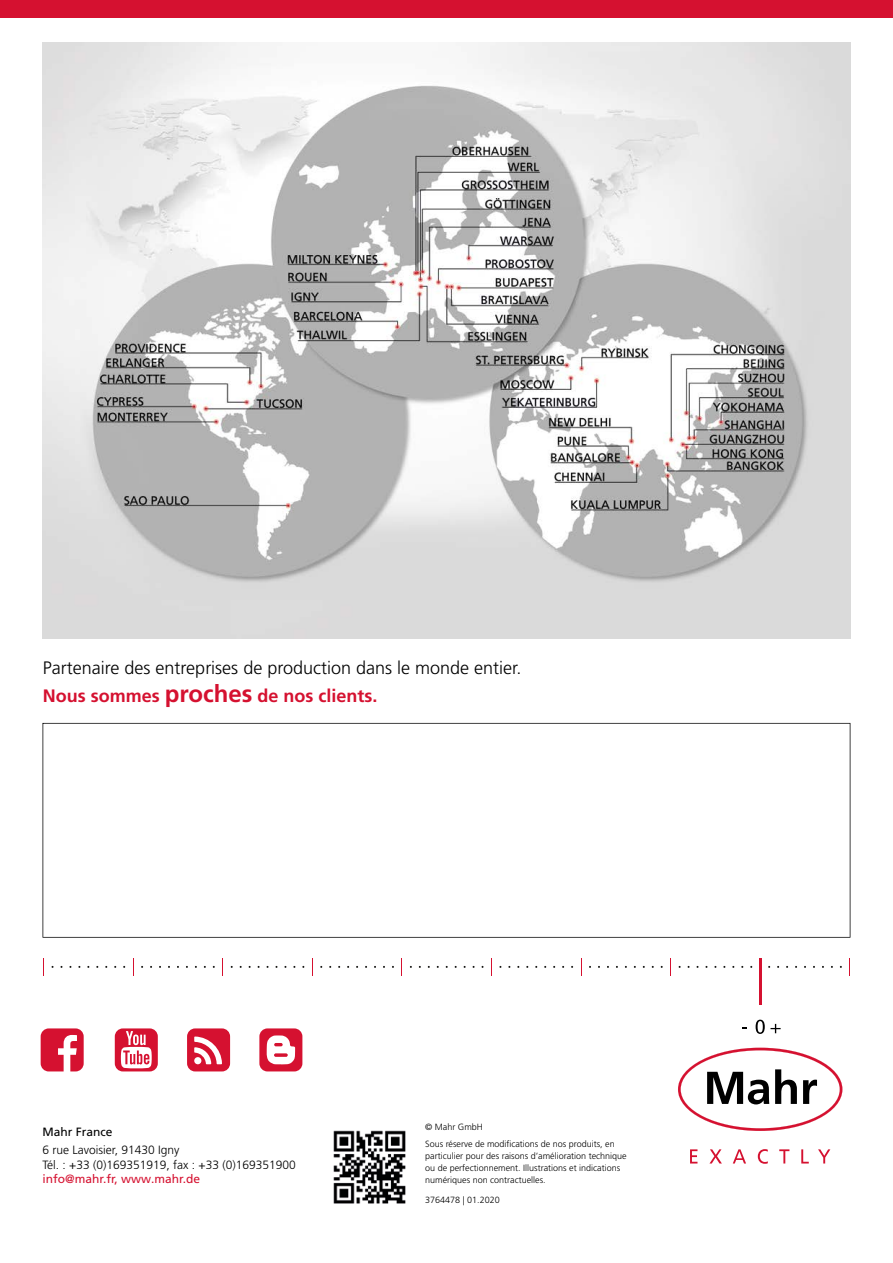
<style>
.page{position:relative;width:893px;height:1263px;background:#fff}
.page>*{position:absolute;margin:0;border:0;box-sizing:border-box;transform-origin:0 0}
.t1{font:300 18px/28.5px "Frutiger LT Pro";color:#000}
.t2{font:300 12px/14.4px "Frutiger LT Pro";color:#000}
.t3{font:12px "Frutiger LT Pro";color:#d51130}
.t4{font:12px "Frutiger LT Pro";color:#000}
.t5{font:300 9px/12px "Frutiger LT Pro";color:#000}
.s1{font-weight:700;color:#d51130}
.s2{font-weight:700;font-size:24px;color:#d51130}
</style>
<div class="page">
<div style="left:0;top:0;width:893px;height:17px;background:#d51130"></div>
<svg style="left:756px;top:1020px;width:25px;height:14px"></svg>
<svg style="left:690px;top:1149px;width:7px;height:14px"></svg>
<svg style="left:710px;top:1149px;width:12px;height:14px"></svg>
<svg style="left:733px;top:1149px;width:13px;height:14px"></svg>
<svg style="left:758px;top:1149px;width:10px;height:15px"></svg>
<svg style="left:779px;top:1149px;width:10px;height:14px"></svg>
<svg style="left:801px;top:1149px;width:8px;height:14px"></svg>
<svg style="left:818px;top:1149px;width:12px;height:14px"></svg>
<svg style="left:43px;top:958px;width:1px;height:17px"></svg>
<svg style="left:678px;top:1048px;width:164px;height:83px"></svg>
<svg style="left:133px;top:958px;width:1px;height:17px"></svg>
<svg style="left:222px;top:958px;width:1px;height:17px"></svg>
<svg style="left:312px;top:958px;width:1px;height:17px"></svg>
<svg style="left:491px;top:958px;width:1px;height:17px"></svg>
<svg style="left:581px;top:958px;width:1px;height:17px"></svg>
<svg style="left:670px;top:958px;width:1px;height:17px"></svg>
<hr style="left:759px;top:958px;width:2px;height:47px;background:#d51130">
<svg style="left:849px;top:958px;width:1px;height:17px"></svg>
<img style="left:43px;top:43px;width:807px;height:596px">
<svg style="left:43px;top:723px;width:807px;height:215px"></svg>
<div style="left:259px;top:1028px;width:43px;height:43px;background:#d51130;border-radius:8px"></div>
<svg style="left:267px;top:1035px;width:28px;height:29px"></svg>
<img style="left:333px;top:1130px;width:73px;height:74px">
<h1 class="t1" style="left:43px;top:653px;width:480px">Partenaire des entreprises de production dans le monde entier.<br><span class="s1">Nous sommes</span> <span class="s2">proches</span> <span class="s1">de nos clients.</span></h1>
<h2 class="t4" style="left:43px;top:1124px;width:72px">Mahr France</h2>
<h2 class="t2" style="left:43px;top:1143px;width:255px">6 rue Lavoisier, 91430 Igny<br>Tél. : +33 (0)169351919, fax : +33 (0)169351900</h2>
<h2 class="t3" style="left:43px;top:1172px;width:159px">info@mahr.fr, www.mahr.de</h2>
<p class="t5" style="left:425px;top:1119px;width:191px;line-height:16.2px">© Mahr GmbH<br>Sous réserve de modifications de nos produits, en</p>
<p class="t5" style="left:425px;top:1150px;width:203px">particulier pour des raisons d’amélioration technique ou de perfectionnement. Illustrations et indications numériques non contractuelles.</p>
<p class="t5" style="left:425px;top:1194px;width:76px">3764478 | 01.2020</p>
</div>
